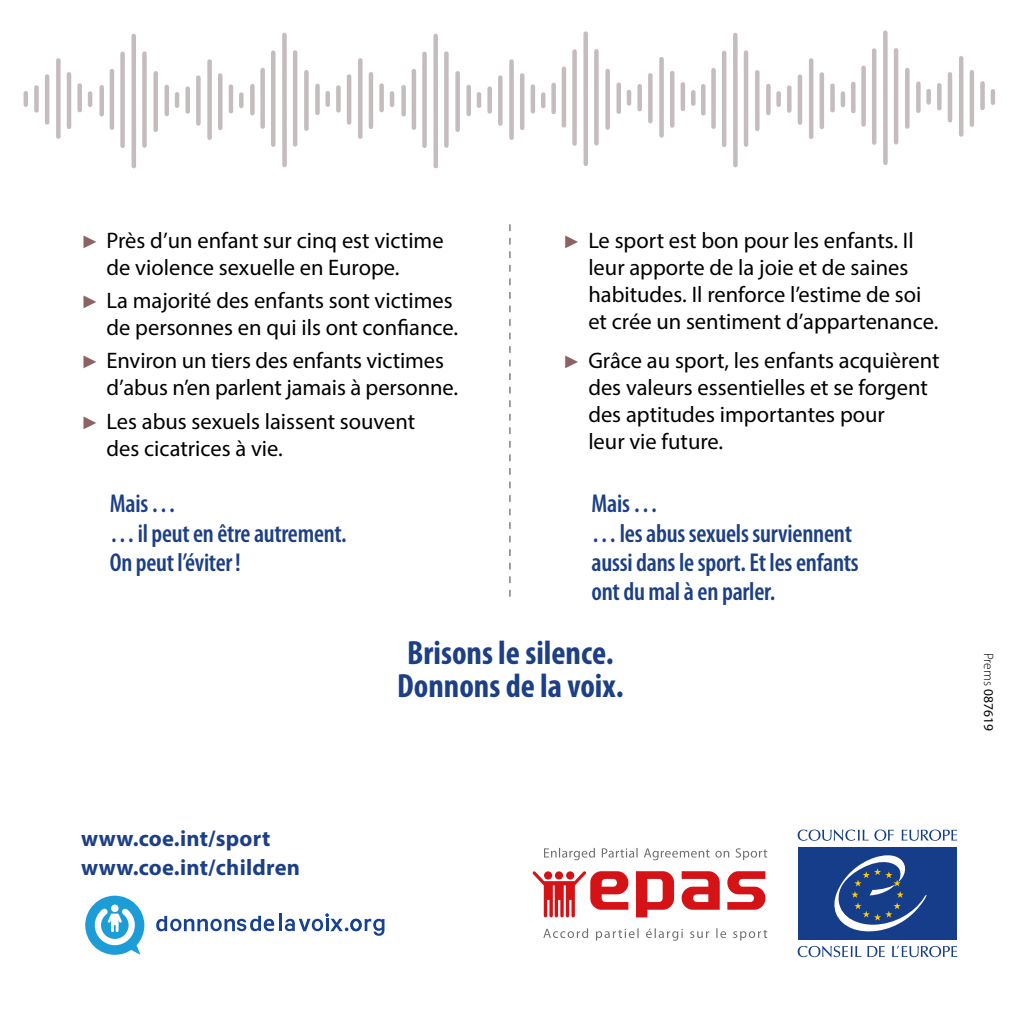
<style>
.page{position:relative;width:1021px;height:1021px;background:#fff}
.page>*{position:absolute;margin:0;border:0;box-sizing:border-box;transform-origin:0 0}
.t1{font:700 condensed 33.75px/33.8px "Myriad Pro";color:#1c3f86}
.t2{font:600 condensed 25.88px/29.2px "Myriad Pro";letter-spacing:-.01em;color:#1c3f86}
.t3{font:22.5px/27px "Myriad Pro";color:#000}
.t4{font:700 22.5px/29.2px "Myriad Pro";letter-spacing:.01em;color:#1c3f86}
.t5{font:13.5px "Myriad Pro";color:#000}
.s1{font-family:"Arial";font-size:18px;color:#8c6262}
.s2{font-weight:300}
</style>
<div class="page">
<svg style="left:509px;top:224px;width:1px;height:372px"></svg>
<svg style="left:636px;top:871px;width:38px;height:46px"></svg>
<svg style="left:681px;top:871px;width:38px;height:38px"></svg>
<svg style="left:727px;top:871px;width:38px;height:38px"></svg>
<svg style="left:532px;top:871px;width:96px;height:46px"></svg>
<svg style="left:543px;top:928px;width:224px;height:12px"></svg>
<svg style="left:544px;top:847px;width:223px;height:13px"></svg>
<svg style="left:874px;top:829px;width:19px;height:11px"></svg>
<svg style="left:901px;top:829px;width:56px;height:11px"></svg>
<svg style="left:797px;top:829px;width:71px;height:11px"></svg>
<svg style="left:892px;top:945px;width:65px;height:12px"></svg>
<svg style="left:867px;top:946px;width:17px;height:10px"></svg>
<svg style="left:797px;top:945px;width:64px;height:12px"></svg>
<div style="left:798px;top:847px;width:158px;height:92px;background:#153d8a"></div>
<svg style="left:834px;top:855px;width:93px;height:76px"></svg>
<div style="left:207px;top:61px;width:5px;height:77px;background:#c5bcbe"></div>
<hr style="left:229px;top:87px;width:4px;height:24px;background:#c5bcbe">
<hr style="left:239px;top:95px;width:4px;height:11px;background:#c5bcbe">
<div style="left:196px;top:78px;width:5px;height:45px;background:#c5bcbe"></div>
<hr style="left:218px;top:75px;width:4px;height:53px;background:#c5bcbe">
<div style="left:185px;top:89px;width:5px;height:22px;background:#c5bcbe"></div>
<hr style="left:175px;top:94px;width:4px;height:12px;background:#c5bcbe">
<div style="left:131px;top:36px;width:5px;height:130px;background:#c5bcbe"></div>
<div style="left:153px;top:73px;width:5px;height:57px;background:#c5bcbe"></div>
<div style="left:142px;top:54px;width:5px;height:92px;background:#c5bcbe"></div>
<div style="left:164px;top:87px;width:5px;height:27px;background:#c5bcbe"></div>
<div style="left:120px;top:54px;width:5px;height:92px;background:#c5bcbe"></div>
<hr style="left:110px;top:71px;width:4px;height:57px;background:#c5bcbe">
<div style="left:99px;top:87px;width:5px;height:27px;background:#c5bcbe"></div>
<div style="left:56px;top:60px;width:5px;height:77px;background:#c5bcbe"></div>
<div style="left:77px;top:85px;width:5px;height:25px;background:#c5bcbe"></div>
<hr style="left:88px;top:93px;width:4px;height:12px;background:#c5bcbe">
<hr style="left:45px;top:76px;width:4px;height:46px;background:#c5bcbe">
<hr style="left:67px;top:74px;width:4px;height:53px;background:#c5bcbe">
<div style="left:34px;top:87px;width:5px;height:23px;background:#c5bcbe"></div>
<hr style="left:24px;top:93px;width:4px;height:12px;background:#c5bcbe">
<div style="left:958px;top:58px;width:5px;height:76px;background:#c5bcbe"></div>
<svg style="left:980px;top:83px;width:4px;height:25px"></svg>
<div style="left:990px;top:91px;width:5px;height:12px;background:#c5bcbe"></div>
<div style="left:947px;top:74px;width:5px;height:46px;background:#c5bcbe"></div>
<div style="left:969px;top:72px;width:5px;height:53px;background:#c5bcbe"></div>
<hr style="left:937px;top:85px;width:4px;height:23px;background:#c5bcbe">
<svg style="left:926px;top:91px;width:4px;height:11px"></svg>
<hr style="left:883px;top:33px;width:4px;height:130px;background:#c5bcbe">
<hr style="left:905px;top:70px;width:4px;height:57px;background:#c5bcbe">
<div style="left:893px;top:50px;width:5px;height:92px;background:#c5bcbe"></div>
<hr style="left:916px;top:84px;width:4px;height:27px;background:#c5bcbe">
<div style="left:871px;top:51px;width:5px;height:92px;background:#c5bcbe"></div>
<svg style="left:861px;top:68px;width:4px;height:56px"></svg>
<hr style="left:851px;top:84px;width:4px;height:27px;background:#c5bcbe">
<hr style="left:809px;top:60px;width:4px;height:77px;background:#c5bcbe">
<svg style="left:830px;top:86px;width:4px;height:24px"></svg>
<div style="left:840px;top:94px;width:5px;height:11px;background:#c5bcbe"></div>
<div style="left:797px;top:77px;width:5px;height:46px;background:#c5bcbe"></div>
<div style="left:819px;top:74px;width:5px;height:53px;background:#c5bcbe"></div>
<hr style="left:787px;top:88px;width:4px;height:23px;background:#c5bcbe">
<svg style="left:776px;top:93px;width:4px;height:12px"></svg>
<hr style="left:733px;top:35px;width:4px;height:130px;background:#c5bcbe">
<hr style="left:755px;top:72px;width:4px;height:57px;background:#c5bcbe">
<div style="left:743px;top:53px;width:5px;height:92px;background:#c5bcbe"></div>
<hr style="left:766px;top:86px;width:4px;height:27px;background:#c5bcbe">
<hr style="left:722px;top:53px;width:4px;height:92px;background:#c5bcbe">
<svg style="left:711px;top:70px;width:4px;height:57px"></svg>
<hr style="left:701px;top:86px;width:4px;height:27px;background:#c5bcbe">
<svg style="left:659px;top:59px;width:4px;height:76px"></svg>
<div style="left:680px;top:84px;width:5px;height:25px;background:#c5bcbe"></div>
<hr style="left:691px;top:92px;width:4px;height:12px;background:#c5bcbe">
<hr style="left:648px;top:75px;width:4px;height:46px;background:#c5bcbe">
<hr style="left:670px;top:73px;width:4px;height:53px;background:#c5bcbe">
<div style="left:637px;top:86px;width:5px;height:23px;background:#c5bcbe"></div>
<div style="left:626px;top:92px;width:5px;height:11px;background:#c5bcbe"></div>
<div style="left:583px;top:34px;width:5px;height:130px;background:#c5bcbe"></div>
<div style="left:605px;top:71px;width:5px;height:57px;background:#c5bcbe"></div>
<hr style="left:594px;top:51px;width:4px;height:92px;background:#c5bcbe">
<div style="left:616px;top:85px;width:5px;height:27px;background:#c5bcbe"></div>
<div style="left:572px;top:52px;width:5px;height:91px;background:#c5bcbe"></div>
<div style="left:561px;top:69px;width:5px;height:56px;background:#c5bcbe"></div>
<div style="left:551px;top:85px;width:5px;height:27px;background:#c5bcbe"></div>
<div style="left:509px;top:61px;width:5px;height:77px;background:#c5bcbe"></div>
<div style="left:530px;top:87px;width:5px;height:24px;background:#c5bcbe"></div>
<hr style="left:541px;top:95px;width:4px;height:11px;background:#c5bcbe">
<hr style="left:498px;top:78px;width:4px;height:45px;background:#c5bcbe">
<hr style="left:520px;top:75px;width:4px;height:53px;background:#c5bcbe">
<div style="left:487px;top:89px;width:5px;height:22px;background:#c5bcbe"></div>
<div style="left:476px;top:94px;width:5px;height:12px;background:#c5bcbe"></div>
<div style="left:433px;top:36px;width:5px;height:130px;background:#c5bcbe"></div>
<div style="left:455px;top:73px;width:5px;height:57px;background:#c5bcbe"></div>
<hr style="left:444px;top:54px;width:4px;height:92px;background:#c5bcbe">
<div style="left:466px;top:87px;width:5px;height:27px;background:#c5bcbe"></div>
<div style="left:422px;top:54px;width:5px;height:92px;background:#c5bcbe"></div>
<div style="left:411px;top:71px;width:5px;height:57px;background:#c5bcbe"></div>
<div style="left:401px;top:87px;width:5px;height:27px;background:#c5bcbe"></div>
<hr style="left:358px;top:60px;width:4px;height:77px;background:#c5bcbe">
<div style="left:379px;top:85px;width:5px;height:25px;background:#c5bcbe"></div>
<hr style="left:390px;top:93px;width:4px;height:12px;background:#c5bcbe">
<hr style="left:347px;top:76px;width:4px;height:46px;background:#c5bcbe">
<hr style="left:369px;top:74px;width:4px;height:53px;background:#c5bcbe">
<div style="left:336px;top:87px;width:5px;height:23px;background:#c5bcbe"></div>
<div style="left:325px;top:93px;width:5px;height:12px;background:#c5bcbe"></div>
<div style="left:282px;top:35px;width:5px;height:130px;background:#c5bcbe"></div>
<div style="left:304px;top:72px;width:5px;height:57px;background:#c5bcbe"></div>
<hr style="left:293px;top:52px;width:4px;height:92px;background:#c5bcbe">
<div style="left:315px;top:86px;width:5px;height:27px;background:#c5bcbe"></div>
<hr style="left:271px;top:53px;width:4px;height:92px;background:#c5bcbe">
<div style="left:260px;top:70px;width:5px;height:57px;background:#c5bcbe"></div>
<div style="left:250px;top:86px;width:5px;height:27px;background:#c5bcbe"></div>
<hr style="left:279px;top:913px;width:3px;height:18px;background:#174194">
<svg style="left:156px;top:915px;width:118px;height:16px"></svg>
<svg style="left:285px;top:913px;width:99px;height:22px"></svg>
<svg style="left:85px;top:895px;width:59px;height:59px"></svg>
<p class="t3" style="left:107px;top:226px;width:338px;text-indent:-26px"><span class="s1">►</span> Près d’un enfant sur cinq est victime de violence sexuelle en Europe.</p>
<p class="t3" style="left:81px;top:286px;width:378px;text-align:right"><span class="s1">►</span> La majorité des enfants sont victimes de personnes en qui ils ont confiance.</p>
<p class="t3" style="left:107px;top:347px;width:353px;text-indent:-26px"><span class="s1">►</span> Environ un tiers des enfants victimes d’abus n’en parlent jamais à personne.</p>
<p class="t3" style="left:107px;top:407px;width:310px;text-indent:-26px"><span class="s1">►</span> Les abus sexuels laissent souvent des cicatrices à vie.</p>
<p class="t2" style="left:110px;top:488px;width:238px">Mais…<br>…il peut en être autrement.<br>On peut l’éviter!</p>
<p class="t3" style="left:588px;top:226px;width:351px;text-indent:-26px"><span class="s1">►</span> Le sport est bon pour les enfants. Il leur apporte de la joie et de saines habitudes. Il renforce l’estime de soi et crée un sentiment d’appartenance.</p>
<p class="t3" style="left:588px;top:347px;width:352px;text-indent:-26px"><span class="s1">►</span> Grâce au sport, les enfants acquièrent des valeurs essentielles et se forgent des aptitudes importantes pour<br>leur vie future.</p>
<p class="t2" style="left:591px;top:488px;width:269px">Mais…<br>…les abus sexuels surviennent aussi dans le sport. Et les enfants ont du mal à en parler.</p>
<h1 class="t1" style="left:397px;top:634px;width:228px">Brisons le silence.<br>Donnons de la voix.</h1>
<p class="t4" style="left:81px;top:823px;width:220px">www.coe.int/sport www.coe.int/children</p>
<p class="t5" style="left:996px;top:653px;width:79px;rotate:90deg"><span class="s2">Prems</span> 087619</p>
</div>
